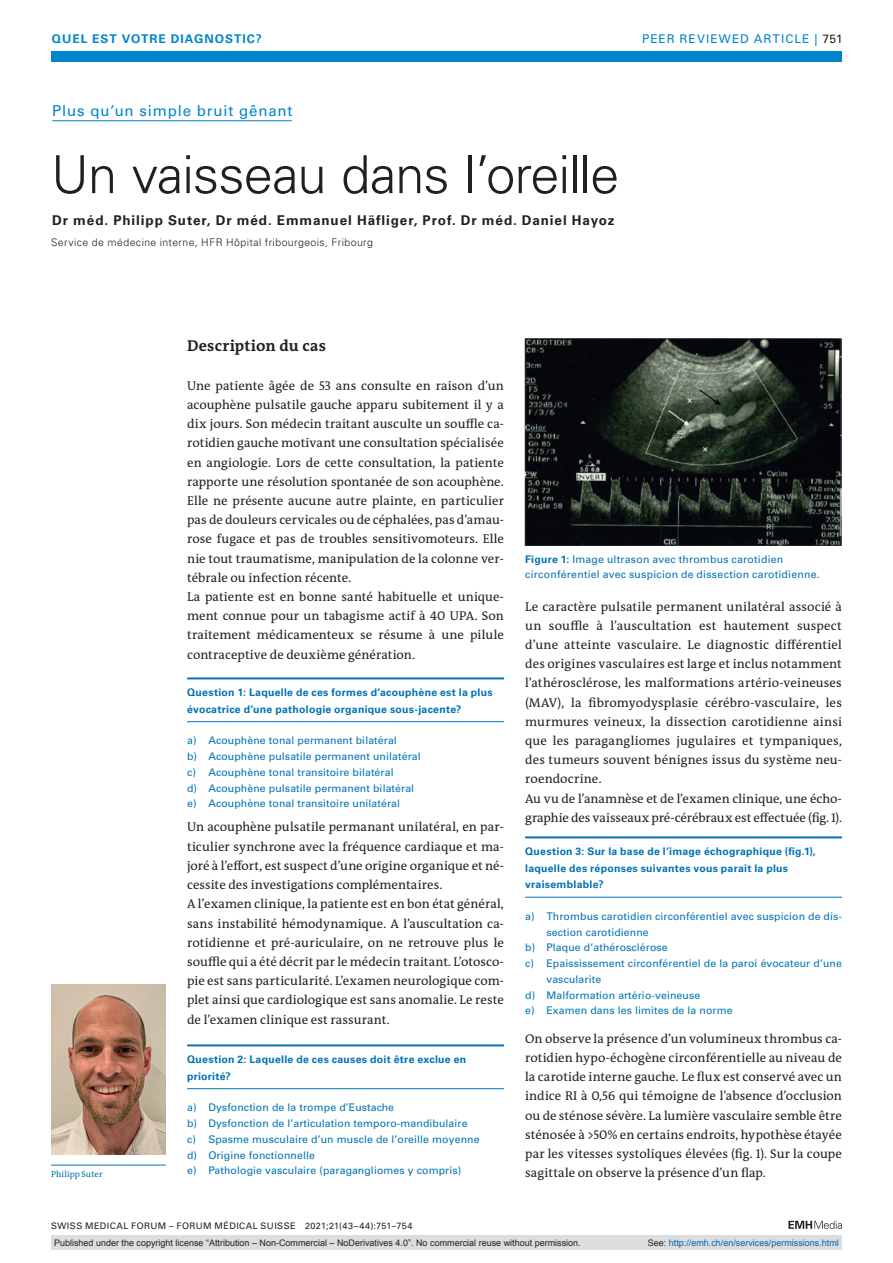
<style>
.page{position:relative;width:893px;height:1263px;background:#fff}
.page>*{position:absolute;margin:0;border:0;box-sizing:border-box;transform-origin:0 0}
.article-title{font:300 52.5px "Univers LT Std";letter-spacing:-.02em;color:#231f20}
.section-h1{font:700 15.75px "The Antiqua B W7";letter-spacing:.015em;color:#231f20}
.pre-heading{font:15px "Univers LT Std";letter-spacing:.055em;color:#0084ca}
.author-notes{font:700 13.5px "Univers LT Std";letter-spacing:.065em;color:#231f20}
.section-pn{font:12.75px/19.2px "The Antiqua B W5 Plain";letter-spacing:.005em;color:#231f20;text-align:justify}
.ressort{font:700 12px "Univers LT Std";letter-spacing:.08em;color:#0084ca}
.ressort-2{font:12px "Univers LT Std";letter-spacing:.085em;color:#0084ca}
.boxed-text{font:10.5px/15.8px "Univers LT Std";letter-spacing:.01em;color:#0072b2}
.boxed-pre-heading{font:700 10.5px/16.5px "Univers LT Std";letter-spacing:.025em;color:#0072b2}
.fig-caption{font:10.5px/15.8px "Univers LT Std";letter-spacing:.02em;color:#0072b2}
.aff{font:300 10.5px "Univers LT Std";letter-spacing:.04em;color:#231f20}
.t1{font:9px "Arial";color:#231f20}
.fusszeile{font:9px "Univers LT Std";letter-spacing:.05em;color:#231f20}
.t2{font:9px "Arial";color:#0066b3}
.portrait-caption{font:8.7px "The Antiqua B W5 Plain";color:#0072b2}
.s1{color:#231f20}
.s2{font-weight:700}
</style>
<div class="page">
<div style="left:51px;top:51px;width:791px;height:11px;background:#0084ca"></div>
<svg style="left:788px;top:1221px;width:54px;height:8px"></svg>
<hr style="left:52px;top:120px;width:240px;height:1px;background:#0084ca">
<hr style="left:187px;top:677px;width:317px;height:2px;background:#0072b2">
<hr style="left:187px;top:721px;width:317px;height:1px;background:#0072b2">
<hr style="left:187px;top:1044px;width:317px;height:2px;background:#0072b2">
<hr style="left:187px;top:1088px;width:317px;height:1px;background:#0072b2">
<hr style="left:525px;top:836px;width:317px;height:2px;background:#0072b2">
<hr style="left:525px;top:897px;width:317px;height:1px;background:#0072b2">
<hr style="left:51px;top:1165px;width:115px;height:1px;background:#0072b2">
<img style="left:51px;top:984px;width:115px;height:170px">
<img style="left:525px;top:339px;width:316px;height:206px">
<div style="left:51px;top:1235px;width:791px;height:15px;background:#dcdddf"></div>
<p class="ressort" style="left:52px;top:31px;width:211px">QUEL EST VOTRE DIAGNOSTIC?</p>
<p class="ressort-2" style="left:642px;top:31px;width:202px">PEER REVIEWED ARTICLE | <span class="s1">751</span></p>
<p class="pre-heading" style="left:52px;top:102px;width:242px">Plus qu’un simple bruit gênant</p>
<p class="article-title" style="left:51px;top:143px;width:570px">Un vaisseau dans l’oreille</p>
<p class="author-notes" style="left:52px;top:212px;width:564px">Dr méd. Philipp Suter, Dr méd. Emmanuel Häfliger, Prof. Dr méd. Daniel Hayoz</p>
<p class="aff" style="left:51px;top:236px;width:323px">Service de médecine interne, HFR Hôpital fribourgeois, Fribourg</p>
<p class="section-h1" style="left:187px;top:336px;width:140px">Description du cas</p>
<p class="section-pn" style="left:187px;top:376px;width:318px">Une patiente âgée de 53 ans consulte en raison d’un acouphène pulsatile gauche apparu subitement il y a dix jours. Son médecin traitant ausculte un souffle ca&shy;rotidien gauche motivant une consultation spécialisée en angiologie. Lors de cette consultation, la patiente rapporte une résolution spontanée de son acouphène.<br>Elle ne présente aucune autre plainte, en particulier pas de douleurs cervicales ou de céphalées, pas d’amau&shy;rose fugace et pas de troubles sensitivomoteurs. Elle nie tout traumatisme, manipulation de la colonne ver&shy;tébrale ou infection récente.</p>
<p class="section-pn" style="left:187px;top:587px;width:318px">La patiente est en bonne santé habituelle et unique&shy;ment connue pour un tabagisme actif à 40 UPA. Son traitement médicamenteux se résume à une pilule contraceptive de deuxième génération.</p>
<p class="boxed-pre-heading" style="left:187px;top:684px;width:307px">Question 1: Laquelle de ces formes d’acouphène est la plus évocatrice d’une pathologie organique sous-jacente?</p>
<p class="boxed-text" style="left:187px;top:733px;width:211px">a) Acouphène tonal permanent bilatéral</p>
<p class="boxed-text" style="left:187px;top:749px;width:235px">b) Acouphène pulsatile permanent unilatéral</p>
<p class="boxed-text" style="left:187px;top:764px;width:208px">c) Acouphène tonal transitoire bilatéral</p>
<p class="boxed-text" style="left:187px;top:780px;width:229px">d) Acouphène pulsatile permanent bilatéral</p>
<p class="boxed-text" style="left:187px;top:796px;width:215px">e) Acouphène tonal transitoire unilatéral</p>
<p class="section-pn" style="left:187px;top:818px;width:318px">Un acouphène pulsatile permanant unilatéral, en par&shy;ticulier synchrone avec la fréquence cardiaque et ma&shy;joré à l’effort, est suspect d’une origine organique et né&shy;cessite des investigations complémentaires.</p>
<p class="section-pn" style="left:187px;top:894px;width:318px">A l’examen clinique, la patiente est en bon état général, sans instabilité hémodynamique. A l’auscultation ca&shy;rotidienne et pré-auriculaire, on ne retrouve plus le souffle qui a été décrit par le médecin traitant. L’otosco&shy;pie est sans particularité. L’examen neurologique com&shy;plet ainsi que cardiologique est sans anomalie. Le reste de l’examen clinique est rassurant.</p>
<p class="boxed-pre-heading" style="left:187px;top:1051px;width:281px">Question 2: Laquelle de ces causes doit être exclue en priorité?</p>
<p class="boxed-text" style="left:187px;top:1100px;width:208px">a) Dysfonction de la trompe d’Eustache</p>
<p class="boxed-text" style="left:187px;top:1115px;width:282px">b) Dysfonction de l’articulation temporo-mandibulaire</p>
<p class="boxed-text" style="left:187px;top:1131px;width:294px">c) Spasme musculaire d’un muscle de l’oreille moyenne</p>
<p class="boxed-text" style="left:187px;top:1147px;width:129px">d) Origine fonctionnelle</p>
<p class="boxed-text" style="left:187px;top:1163px;width:276px">e) Pathologie vasculaire (paragangliomes y compris)</p>
<p class="fig-caption" style="left:525px;top:551px;width:296px"><span class="s2">Figure 1:</span> Image ultrason avec thrombus carotidien circonférentiel avec suspicion de dissection carotidienne.</p>
<p class="section-pn" style="left:525px;top:597px;width:318px">Le caractère pulsatile permanent unilatéral associé à un souffle à l’auscultation est hautement suspect d’une atteinte vasculaire. Le diagnostic différentiel des origines vasculaires est large et inclus notamment l’athérosclérose, les malformations artério-veineuses (MAV), la fibromyodysplasie cérébro-vasculaire, les murmures veineux, la dissection carotidienne ainsi que les paragangliomes jugulaires et tympaniques, des tumeurs souvent bénignes issus du système neu&shy;roendocrine.</p>
<p class="section-pn" style="left:525px;top:789px;width:318px">Au vu de l’anamnèse et de l’examen clinique, une écho&shy;graphie des vaisseaux pré-cérébraux est effectuée (fig. 1).</p>
<p class="boxed-pre-heading" style="left:525px;top:843px;width:292px">Question 3: Sur la base de l’image échographique (fig.1), laquelle des réponses suivantes vous parait la plus vraisemblable?</p>
<p class="boxed-text" style="left:546px;top:908px;width:297px;text-indent:-21px">a) Thrombus carotidien circonférentiel avec suspicion de dis&shy;section carotidienne</p>
<p class="boxed-text" style="left:525px;top:940px;width:144px">b) Plaque d’athérosclérose</p>
<p class="boxed-text" style="left:546px;top:956px;width:297px;text-indent:-21px">c) Epaississement circonférentiel de la paroi évocateur d’une vascularite</p>
<p class="boxed-text" style="left:525px;top:987px;width:177px">d) Malformation artério-veineuse</p>
<p class="boxed-text" style="left:525px;top:1003px;width:209px">e) Examen dans les limites de la norme</p>
<p class="section-pn" style="left:525px;top:1029px;width:318px">On observe la présence d’un volumineux thrombus ca&shy;rotidien hypo-échogène circonférentielle au niveau de la carotide interne gauche. Le flux est conservé avec un indice RI à 0,56 qui témoigne de l’absence d’occlusion ou de sténose sévère. La lumière vasculaire semble être sténosée à &gt;50% en certains endroits, hypothèse étayée par les vitesses systoliques élevées (fig. 1). Sur la coupe</p>
<p class="portrait-caption" style="left:51px;top:1169px;width:53px">Philipp Suter</p>
<p class="section-pn" style="left:525px;top:1163px;width:242px">sagittale on observe la présence d’un flap.</p>
<p class="fusszeile" style="left:51px;top:1220px;width:363px">SWISS MEDICAL FORUM – FORUM MÉDICAL SUISSE 2021;21(43–44):751–754</p>
<p class="t1" style="left:54px;top:1237px;width:528px">Published under the copyright license “Attribution – Non-Commercial – NoDerivatives 4.0”. No commercial reuse without permission.</p>
<p class="t2" style="left:648px;top:1237px;width:193px"><span class="s1">See:</span> http://emh.ch/en/services/permissions.html</p>
</div>
